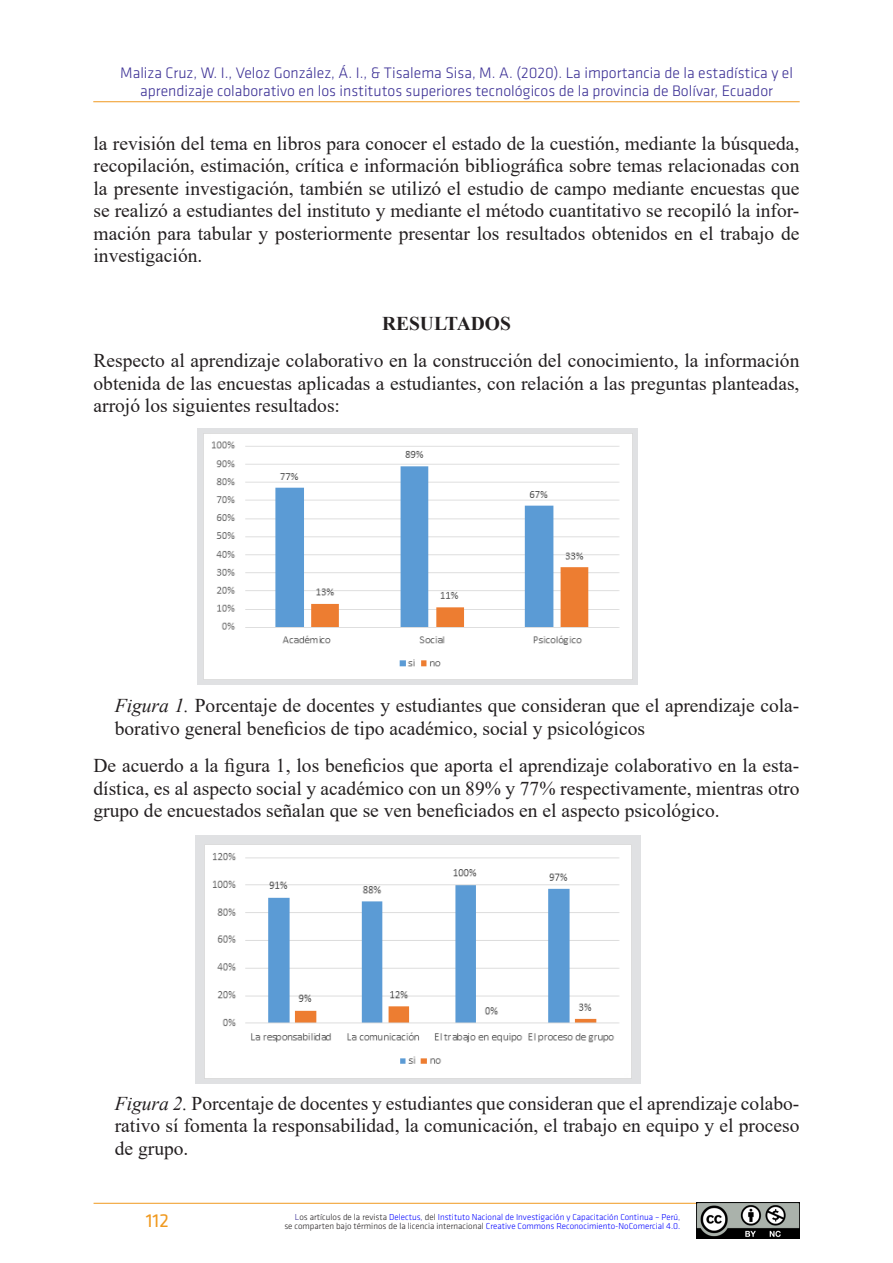
<style>
.page{position:relative;width:893px;height:1263px;background:#fff}
.page>*{position:absolute;margin:0;border:0;box-sizing:border-box;transform-origin:0 0}
.t1{font:19.5px/22.5px "Times New Roman";color:#231f20;text-align:justify}
.t2{font:700 19.5px "Times New Roman";color:#231f20}
.t3{font:19.5px "Klavika";color:#f0991f}
.t4{font:300 15.75px/18px "Klavika";color:#3a2e94;text-align:center}
.t5{font:300 9px/9px "Klavika";color:#00f;text-align:right}
.s1{font-style:italic}
.s2{color:#3a2e94}
.s3{color:#231f20}
</style>
<div class="page">
<hr style="left:94px;top:1203px;width:799px;height:1px;background:#f0991f">
<hr style="left:93px;top:101px;width:707px;height:1px;background:#f0991f">
<svg style="left:800px;top:1203px;width:93px;height:1px"></svg>
<img style="left:696px;top:1202px;width:104px;height:36px">
<div style="left:197px;top:428px;width:441px;height:257px;background:#e0e1e3"></div>
<img style="left:204px;top:434px;width:428px;height:245px">
<div style="left:195px;top:836px;width:445px;height:248px;background:#e0e1e3"></div>
<img style="left:205px;top:845px;width:426px;height:233px">
<p class="t4" style="left:120px;top:64px;width:674px">Maliza Cruz, W. I., Veloz González, Á. I., &amp; Tisalema Sisa, M. A. (2020). La importancia de la estadística y el aprendizaje colaborativo en los institutos superiores tecnológicos de la provincia de Bolívar, Ecuador</p>
<p class="t1" style="left:94px;top:131px;width:707px">la revisión del tema en libros para conocer el estado de la cuestión, mediante la búsqueda, recopilación, estimación, crítica e información bibliográfica sobre temas relacionadas con la presente investigación, también se utilizó el estudio de campo mediante encuestas que se realizó a estudiantes del instituto y mediante el método cuantitativo se recopiló la infor&shy;mación para tabular y posteriormente presentar los resultados obtenidos en el trabajo de investigación.</p>
<p class="t2" style="left:382px;top:309px;width:130px">RESULTADOS</p>
<p class="t1" style="left:94px;top:349px;width:707px">Respecto al aprendizaje colaborativo en la construcción del conocimiento, la información obtenida de las encuestas aplicadas a estudiantes, con relación a las preguntas planteadas, arrojó los siguientes resultados:</p>
<p class="t1" style="left:115px;top:694px;width:686px"><span class="s1">Figura 1.</span> Porcentaje de docentes y estudiantes que consideran que el aprendizaje cola&shy;borativo general beneficios de tipo académico, social y psicológicos</p>
<p class="t1" style="left:94px;top:754px;width:707px">De acuerdo a la figura 1, los beneficios que aporta el aprendizaje colaborativo en la esta&shy;dística, es al aspecto social y académico con un 89% y 77% respectivamente, mientras otro grupo de encuestados señalan que se ven beneficiados en el aspecto psicológico.</p>
<p class="t1" style="left:115px;top:1091px;width:686px"><span class="s1">Figura 2.</span> Porcentaje de docentes y estudiantes que consideran que el aprendizaje colabo&shy;rativo sí fomenta la responsabilidad, la comunicación, el trabajo en equipo y el proceso de grupo.</p>
<p class="t3" style="left:146px;top:1210px;width:25px">112</p>
<p class="t5" style="left:284px;top:1213px;width:397px"><span class="s2">L</span><span class="s3">os artículos de la revista</span> Delectus<span class="s2">,</span> <span class="s3">del</span> Instituto Nacional de Investigación y Capacitación Continua – Perú<span class="s2">,<br></span><span class="s3">se comparten bajo términos de la licencia internacional</span> Creative Commons Reconocimiento-NoComercial 4.0.</p>
</div>
